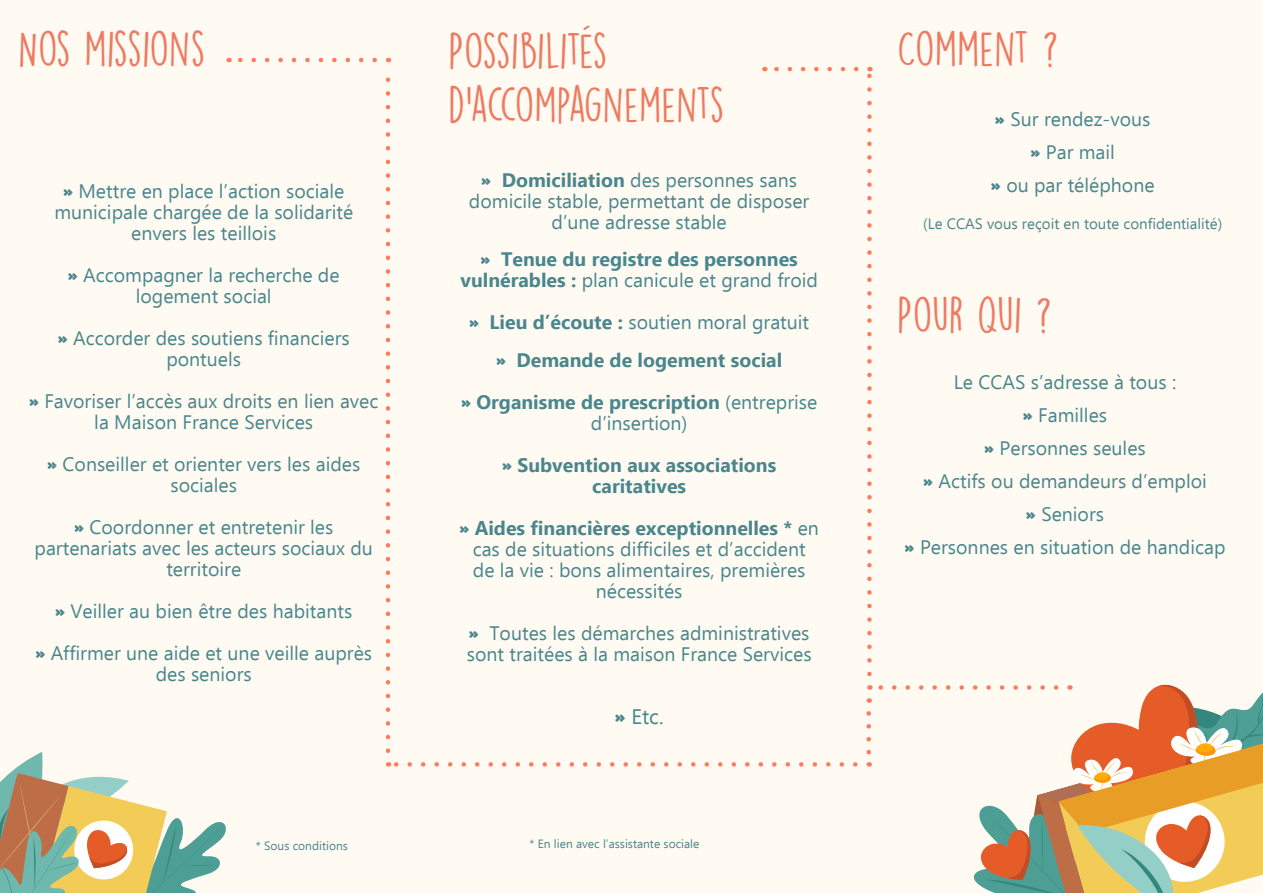
<style>
.page{position:relative;width:1263px;height:893px;background:#fffbf2}
.page>*{position:absolute;margin:0;border:0;box-sizing:border-box;transform-origin:0 0}
.t1{font:45px "DK Lemon Yellow Sun";color:#ef7961}
.t2{font:45px "DK Lemon Yellow Sun";letter-spacing:-.02em;color:#ef7961}
.t3{font:45px "DK Lemon Yellow Sun";letter-spacing:-.03em;color:#ef7961}
.t4{font:21px "Ebrima";color:#4a868d}
.t5{font:19.5px/21px "Ebrima";color:#4a868d;text-align:center}
.t6{font:700 19.5px/21px "Ebrima";color:#4a868d;text-align:center}
.t7{font:15px "Ebrima";color:#4a868d}
.t8{font:12px "Ebrima";color:#4a868d}
.s1{font-family:"Glossy Sheen Shine"}
.s2{font-weight:700}
.s3{font-family:"Glossy Sheen Shine";font-weight:400}
.s4{font-weight:400}
</style>
<div class="page">
<svg style="left:395px;top:762px;width:460px;height:5px"></svg>
<svg style="left:386px;top:58px;width:4px;height:693px"></svg>
<svg style="left:229px;top:58px;width:146px;height:4px"></svg>
<svg style="left:774px;top:67px;width:82px;height:4px"></svg>
<svg style="left:866px;top:684px;width:397px;height:209px"></svg>
<svg style="left:867px;top:67px;width:5px;height:607px"></svg>
<svg style="left:0;top:752px;width:226px;height:141px"></svg>
<p class="t1" style="left:18px;top:22px;width:189px">NOS MISSIONS</p>
<p class="t3" style="left:449px;top:24px;width:160px">POSSIBILITÉS</p>
<p class="t2" style="left:449px;top:78px;width:277px">D’ACCOMPAGNEMENTS</p>
<p class="t5" style="left:54px;top:180px;width:300px"><span class="s1">»</span> Mettre en place l’action sociale municipale chargée de la solidarité envers les teillois</p>
<p class="t5" style="left:68px;top:264px;width:273px"><span class="s1">»</span> Accompagner la recherche de logement social</p>
<p class="t5" style="left:58px;top:327px;width:293px"><span class="s1">»</span> Accorder des soutiens financiers pontuels</p>
<p class="t5" style="left:29px;top:390px;width:351px"><span class="s1">»</span> Favoriser l’accès aux droits en lien avec la Maison France Services</p>
<p class="t5" style="left:47px;top:453px;width:315px"><span class="s1">»</span> Conseiller et orienter vers les aides sociales</p>
<p class="t5" style="left:35px;top:516px;width:340px"><span class="s1">»</span> Coordonner et entretenir les partenariats avec les acteurs sociaux du territoire</p>
<p class="t5" style="left:55px;top:600px;width:299px"><span class="s1">»</span> Veiller au bien être des habitants</p>
<p class="t5" style="left:35px;top:642px;width:338px"><span class="s1">»</span> Affirmer une aide et une veille auprès des seniors</p>
<p class="t8" style="left:256px;top:837px;width:94px">* Sous conditions</p>
<p class="t5" style="left:469px;top:169px;width:342px"><span class="s1">»</span> <span class="s2">Domiciliation</span> des personnes sans domicile stable, permettant de disposer d’une adresse stable</p>
<p class="t6" style="left:460px;top:248px;width:359px"><span class="s3">»</span> Tenue du registre des personnes vulnérables : <span class="s4">plan canicule et grand froid</span></p>
<p class="t5" style="left:469px;top:311px;width:342px"><span class="s1">»</span> <span class="s2">Lieu d’écoute :</span> soutien moral gratuit</p>
<p class="t6" style="left:496px;top:348px;width:288px"><span class="s3">»</span> Demande de logement social</p>
<p class="t6" style="left:461px;top:390px;width:358px"><span class="s3">»</span> Organisme de prescription <span class="s4">(entreprise d’insertion)</span></p>
<p class="t6" style="left:502px;top:453px;width:276px"><span class="s3">»</span> Subvention aux associations caritatives</p>
<p class="t5" style="left:459px;top:517px;width:361px"><span class="s1">»</span> <span class="s2">Aides financières exceptionnelles *</span> en cas de situations difficiles et d’accident de la vie : bons alimentaires, premières nécessités</p>
<p class="t5" style="left:467px;top:622px;width:346px;text-align:left"><span class="s1">»</span> Toutes les démarches administratives sont traitées à la maison France Services</p>
<p class="t4" style="left:615px;top:701px;width:50px"><span class="s1">»</span> Etc.</p>
<p class="t8" style="left:529px;top:835px;width:171px">* En lien avec l’assistante sociale</p>
<p class="t1" style="left:897px;top:22px;width:163px">COMMENT ?</p>
<p class="t5" style="left:995px;top:108px;width:157px"><span class="s1">»</span> Sur rendez-vous</p>
<p class="t5" style="left:1030px;top:141px;width:86px"><span class="s1">»</span> Par mail</p>
<p class="t5" style="left:991px;top:174px;width:165px"><span class="s1">»</span> ou par téléphone</p>
<p class="t7" style="left:923px;top:213px;width:301px">(Le CCAS vous reçoit en toute confidentialité)</p>
<p class="t1" style="left:897px;top:287px;width:156px">POUR QUI ?</p>
<p class="t5" style="left:954px;top:371px;width:224px">Le CCAS s’adresse à tous :</p>
<p class="t5" style="left:1023px;top:404px;width:86px"><span class="s1">»</span> Familles</p>
<p class="t5" style="left:984px;top:437px;width:163px"><span class="s1">»</span> Personnes seules</p>
<p class="t5" style="left:923px;top:470px;width:285px"><span class="s1">»</span> Actifs ou demandeurs d’emploi</p>
<p class="t5" style="left:1026px;top:503px;width:80px"><span class="s1">»</span> Seniors</p>
<p class="t5" style="left:904px;top:536px;width:322px"><span class="s1">»</span> Personnes en situation de handicap</p>
</div>
